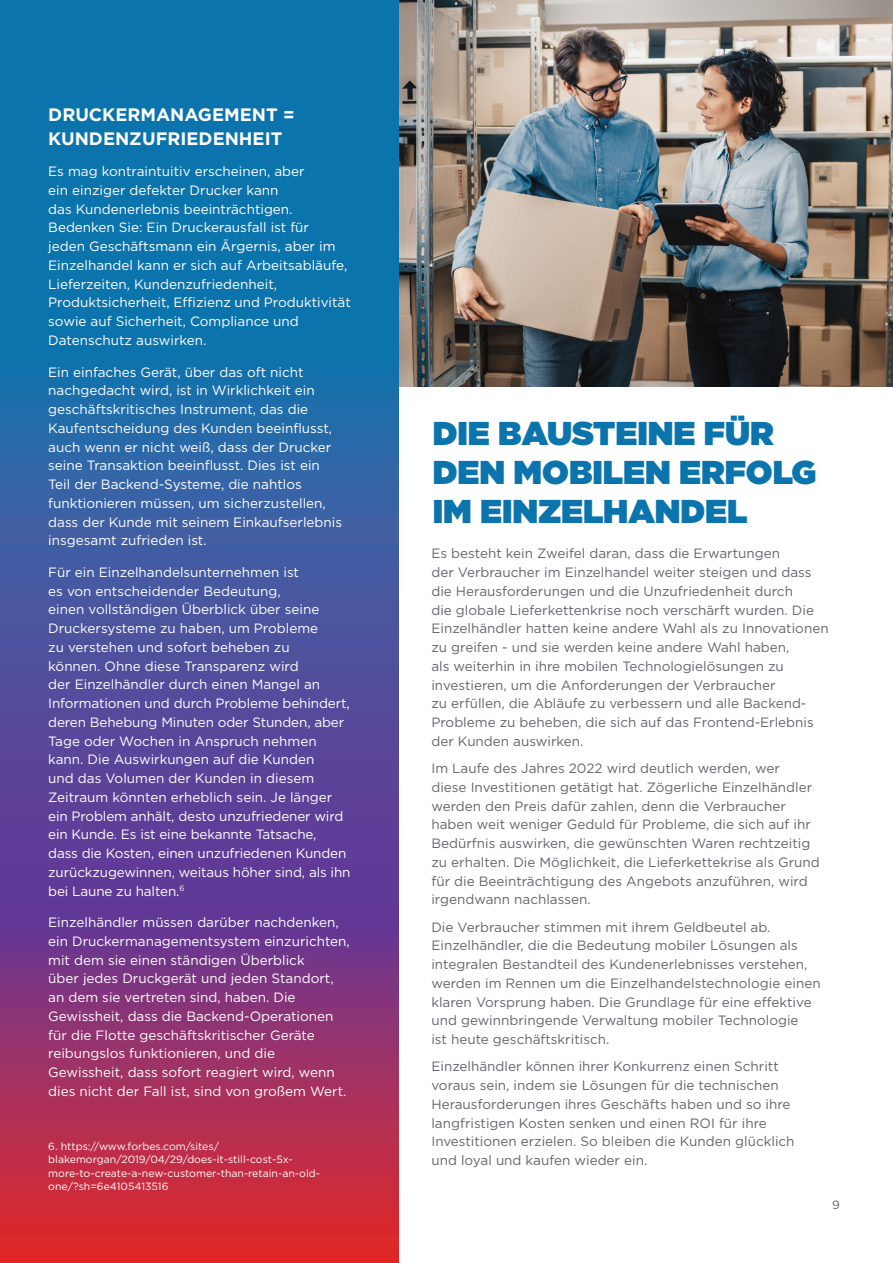
<style>
.page{position:relative;width:893px;height:1263px;background:#fff}
.page>*{position:absolute;margin:0;border:0;box-sizing:border-box;transform-origin:0 0}
.t1{font:900 33px/39px "Gotham";color:#0c74ad}
.t2{font:700 18px/24px "Gotham";color:#fff}
.t3{font:13.5px/18.8px "Gotham";color:#fff}
.t4{font:13.5px/18.8px "Gotham";color:#63666b}
.t5{font:12px "Gotham";color:#63666b}
.t6{font:10.5px/13.5px "Gotham";color:#fff}
</style>
<div class="page">
<img style="left:399px;top:0;width:494px;height:387px">
<svg style="left:0;top:0;width:399px;height:1263px;background:#505291"></svg>
<p class="t2" style="left:48px;top:102px;width:248px">DRUCKERMANAGEMENT =<br>KUNDENZUFRIEDENHEIT</p>
<p class="t3" style="left:48px;top:162px;width:304px">Es mag kontraintuitiv erscheinen, aber<br>ein einziger defekter Drucker kann<br>das Kundenerlebnis beeinträchtigen.<br>Bedenken Sie: Ein Druckerausfall ist für<br>jeden Geschäftsmann ein Ärgernis, aber im Einzelhandel kann er sich auf Arbeitsabläufe, Lieferzeiten, Kundenzufriedenheit, Produktsicherheit, Effizienz und Produktivität sowie auf Sicherheit, Compliance und Datenschutz auswirken.</p>
<p class="t3" style="left:48px;top:362px;width:295px">Ein einfaches Gerät, über das oft nicht nachgedacht wird, ist in Wirklichkeit ein geschäftskritisches Instrument, das die Kaufentscheidung des Kunden beeinflusst, auch wenn er nicht weiß, dass der Drucker seine Transaktion beeinflusst. Dies ist ein Teil der Backend-Systeme, die nahtlos funktionieren müssen, um sicherzustellen, dass der Kunde mit seinem Einkaufserlebnis insgesamt zufrieden ist.</p>
<p class="t3" style="left:48px;top:562px;width:304px">Für ein Einzelhandelsunternehmen ist<br>es von entscheidender Bedeutung,<br>einen vollständigen Überblick über seine Druckersysteme zu haben, um Probleme<br>zu verstehen und sofort beheben zu<br>können. Ohne diese Transparenz wird<br>der Einzelhändler durch einen Mangel an Informationen und durch Probleme behindert, deren Behebung Minuten oder Stunden, aber Tage oder Wochen in Anspruch nehmen kann. Die Auswirkungen auf die Kunden<br>und das Volumen der Kunden in diesem Zeitraum könnten erheblich sein. Je länger ein Problem anhält, desto unzufriedener wird ein Kunde. Es ist eine bekannte Tatsache,<br>dass die Kosten, einen unzufriedenen Kunden zurückzugewinnen, weitaus höher sind, als ihn bei Laune zu halten.<sup>6</sup></p>
<p class="t3" style="left:48px;top:913px;width:303px">Einzelhändler müssen darüber nachdenken, ein Druckermanagementsystem einzurichten, mit dem sie einen ständigen Überblick<br>über jedes Druckgerät und jeden Standort, an dem sie vertreten sind, haben. Die Gewissheit, dass die Backend-Operationen für die Flotte geschäftskritischer Geräte reibungslos funktionieren, und die Gewissheit, dass sofort reagiert wird, wenn dies nicht der Fall ist, sind von großem Wert.</p>
<p class="t6" style="left:48px;top:1139px;width:273px">6. https://www.forbes.com/sites/ blakemorgan/2019/04/29/does-it-still-cost-5x&shy;more-to-create-a-new-customer-than-retain-an-old&shy;one/?sh=6e4105413516</p>
<p class="t1" style="left:433px;top:414px;width:385px">DIE BAUSTEINE FÜR<br>DEN MOBILEN ERFOLG<br>IM EINZELHANDEL</p>
<p class="t4" style="left:431px;top:544px;width:399px">Es besteht kein Zweifel daran, dass die Erwartungen<br>der Verbraucher im Einzelhandel weiter steigen und dass die Herausforderungen und die Unzufriedenheit durch<br>die globale Lieferkettenkrise noch verschärft wurden. Die Einzelhändler hatten keine andere Wahl als zu Innovationen zu greifen - und sie werden keine andere Wahl haben,<br>als weiterhin in ihre mobilen Technologielösungen zu investieren, um die Anforderungen der Verbraucher<br>zu erfüllen, die Abläufe zu verbessern und alle Backend-Probleme zu beheben, die sich auf das Frontend-Erlebnis der Kunden auswirken.</p>
<p class="t4" style="left:431px;top:759px;width:390px">Im Laufe des Jahres 2022 wird deutlich werden, wer<br>diese Investitionen getätigt hat. Zögerliche Einzelhändler werden den Preis dafür zahlen, denn die Verbraucher haben weit weniger Geduld für Probleme, die sich auf ihr Bedürfnis auswirken, die gewünschten Waren rechtzeitig zu erhalten. Die Möglichkeit, die Lieferkettekrise als Grund für die Beeinträchtigung des Angebots anzuführen, wird irgendwann nachlassen.</p>
<p class="t4" style="left:431px;top:917px;width:391px">Die Verbraucher stimmen mit ihrem Geldbeutel ab.<br>Einzelhändler, die die Bedeutung mobiler Lösungen als integralen Bestandteil des Kundenerlebnisses verstehen, werden im Rennen um die Einzelhandelstechnologie einen klaren Vorsprung haben. Die Grundlage für eine effektive und gewinnbringende Verwaltung mobiler Technologie<br>ist heute geschäftskritisch.</p>
<p class="t4" style="left:431px;top:1057px;width:365px">Einzelhändler können ihrer Konkurrenz einen Schritt voraus sein, indem sie Lösungen für die technischen Herausforderungen ihres Geschäfts haben und so ihre langfristigen Kosten senken und einen ROI für ihre Investitionen erzielen. So bleiben die Kunden glücklich und loyal und kaufen wieder ein.</p>
<p class="t5" style="left:832px;top:1197px;width:9px">9</p>
</div>
